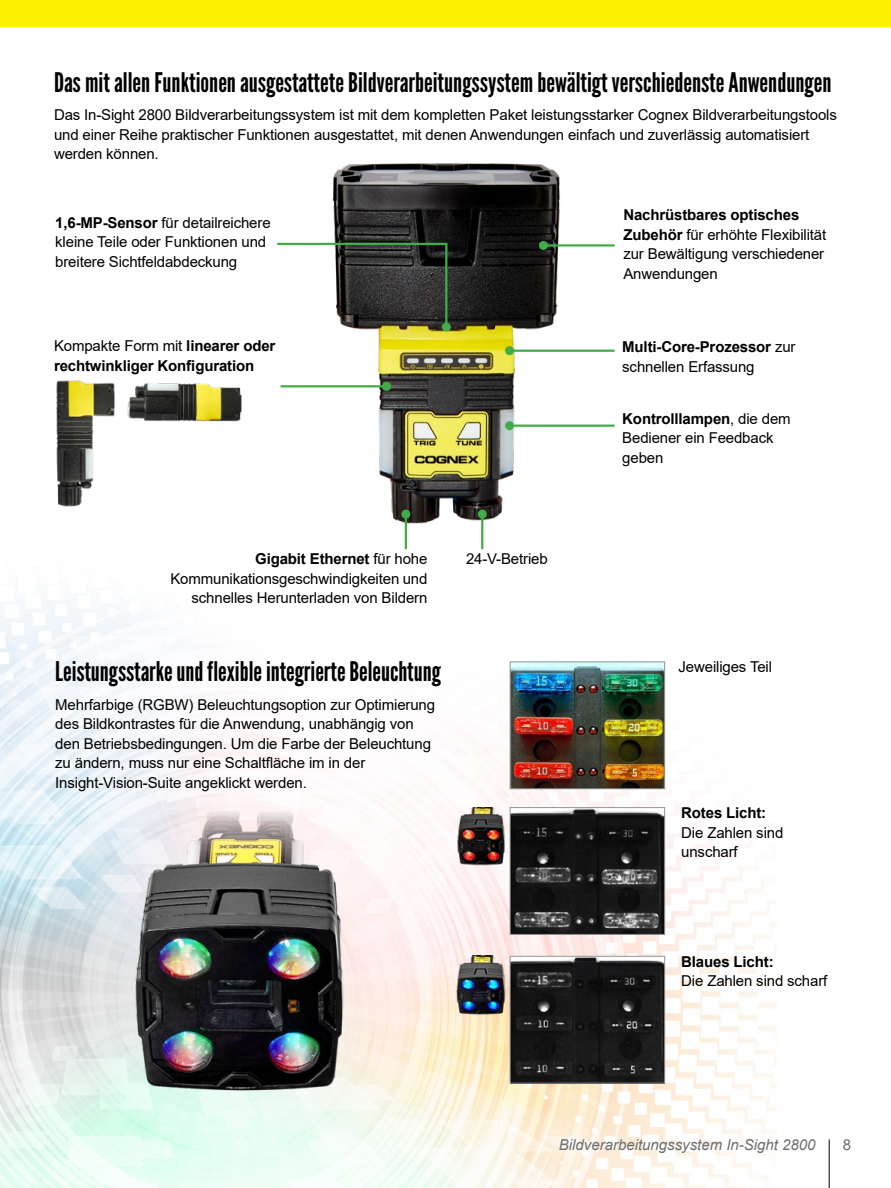
<style>
.page{position:relative;width:891px;height:1188px;background:#fff}
.page>*{position:absolute;margin:0;border:0;box-sizing:border-box;transform-origin:0 0}
.t1{font:27px "League Gothic";color:#000}
.t2{font:15px/19.5px "Arial";letter-spacing:-.01em;color:#000}
.t3{font:700 15px/19.5px "Arial";letter-spacing:-.01em;color:#000}
.t4{font:italic 15px "Arial";color:#6d6e71}
.t5{font:15px "Arial";color:#6d6e71}
.s1{font-weight:700}
.s2{font-weight:400}
</style>
<div class="page">
<img style="left:0;top:599px;width:829px;height:589px">
<img style="left:130px;top:783px;width:217px;height:312px">
<img style="left:512px;top:809px;width:151px;height:124px">
<div style="left:510px;top:807px;width:155px;height:128px;border:1px solid #939598"></div>
<img style="left:512px;top:958px;width:151px;height:124px">
<div style="left:510px;top:956px;width:155px;height:128px;border:1px solid #939598"></div>
<img style="left:324px;top:163px;width:243px;height:370px">
<svg style="left:277px;top:242px;width:172px;height:87px"></svg>
<div style="left:442px;top:323px;width:9px;height:9px;background:#41ad49;border-radius:50%"></div>
<img style="left:127px;top:383px;width:115px;height:39px">
<hr style="left:543px;top:244px;width:72px;height:3px;background:#41ad49">
<div style="left:539px;top:241px;width:9px;height:9px;background:#41ad49;border-radius:50%"></div>
<hr style="left:510px;top:425px;width:105px;height:2px;background:#41ad49">
<div style="left:505px;top:421px;width:9px;height:9px;background:#41ad49;border-radius:50%"></div>
<hr style="left:510px;top:350px;width:105px;height:2px;background:#41ad49">
<div style="left:505px;top:346px;width:9px;height:9px;background:#41ad49;border-radius:50%"></div>
<hr style="left:405px;top:514px;width:2px;height:35px;background:#41ad49">
<div style="left:401px;top:510px;width:9px;height:9px;background:#41ad49;border-radius:50%"></div>
<hr style="left:481px;top:514px;width:2px;height:35px;background:#41ad49">
<div style="left:478px;top:510px;width:9px;height:9px;background:#41ad49;border-radius:50%"></div>
<img style="left:56px;top:380px;width:59px;height:127px">
<hr style="left:281px;top:385px;width:106px;height:2px;background:#41ad49">
<div style="left:382px;top:382px;width:9px;height:9px;background:#41ad49;border-radius:50%"></div>
<img style="left:512px;top:664px;width:151px;height:123px">
<div style="left:510px;top:662px;width:155px;height:127px;border:1px solid #939598"></div>
<img style="left:457px;top:807px;width:48px;height:59px">
<img style="left:457px;top:956px;width:48px;height:58px">
<hr style="left:829px;top:1139px;width:1px;height:49px;background:#000">
<div style="left:0;top:0;width:891px;height:27px;background:#fff200"></div>
<h1 class="t1" style="left:54px;top:66px;width:779px">Das mit allen Funktionen ausgestattete Bildverarbeitungssystem bewältigt verschiedenste Anwendungen</h1>
<p class="t2" style="left:54px;top:105px;width:784px">Das In-Sight 2800 Bildverarbeitungssystem ist mit dem kompletten Paket leistungsstarker Cognex Bildverarbeitungstools und einer Reihe praktischer Funktionen ausgestattet, mit denen Anwendungen einfach und zuverlässig automatisiert werden können.</p>
<p class="t2" style="left:55px;top:213px;width:217px"><span class="s1">1,6-MP-Sensor</span> für detailreichere kleine Teile oder Funktionen und breitere Sichtfeldabdeckung</p>
<p class="t2" style="left:623px;top:205px;width:204px"><span class="s1">Nachrüstbares optisches<br>Zubehör</span> für erhöhte Flexibilität zur Bewältigung verschiedener<br>Anwendungen</p>
<p class="t3" style="left:54px;top:337px;width:223px"><span class="s2">Kompakte Form mit</span> linearer oder rechtwinkliger Konfiguration</p>
<p class="t2" style="left:622px;top:337px;width:175px"><span class="s1">Multi-Core-Prozessor</span> zur schnellen Erfassung</p>
<p class="t2" style="left:170px;top:549px;width:259px;text-align:right"><span class="s1">Gigabit Ethernet</span> für hohe<br>Kommunikationsgeschwindigkeiten und schnelles Herunterladen von Bildern</p>
<p class="t2" style="left:466px;top:549px;width:83px">24-V-Betrieb</p>
<h1 class="t1" style="left:55px;top:656px;width:387px">Leistungsstarke und flexible integrierte Beleuchtung</h1>
<p class="t2" style="left:55px;top:695px;width:381px">Mehrfarbige (RGBW) Beleuchtungsoption zur Optimierung des Bildkontrastes für die Anwendung, unabhängig von den Betriebsbedingungen. Um die Farbe der Beleuchtung zu ändern, muss nur eine Schaltfläche im in der Insight-Vision-Suite angeklickt werden.</p>
<p class="t2" style="left:622px;top:408px;width:170px"><span class="s1">Kontrolllampen</span>, die dem<br>Bediener ein Feedback geben</p>
<p class="t2" style="left:679px;top:657px;width:95px">Jeweiliges Teil</p>
<p class="t3" style="left:681px;top:804px;width:87px">Rotes Licht:</p>
<p class="t2" style="left:681px;top:823px;width:104px">Die Zahlen sind unscharf</p>
<p class="t3" style="left:681px;top:952px;width:94px">Blaues Licht:</p>
<p class="t2" style="left:681px;top:971px;width:148px">Die Zahlen sind scharf</p>
<p class="t4" style="left:559px;top:1135px;width:258px">Bildverarbeitungssystem In-Sight 2800</p>
<p class="t5" style="left:843px;top:1135px;width:10px">8</p>
</div>
